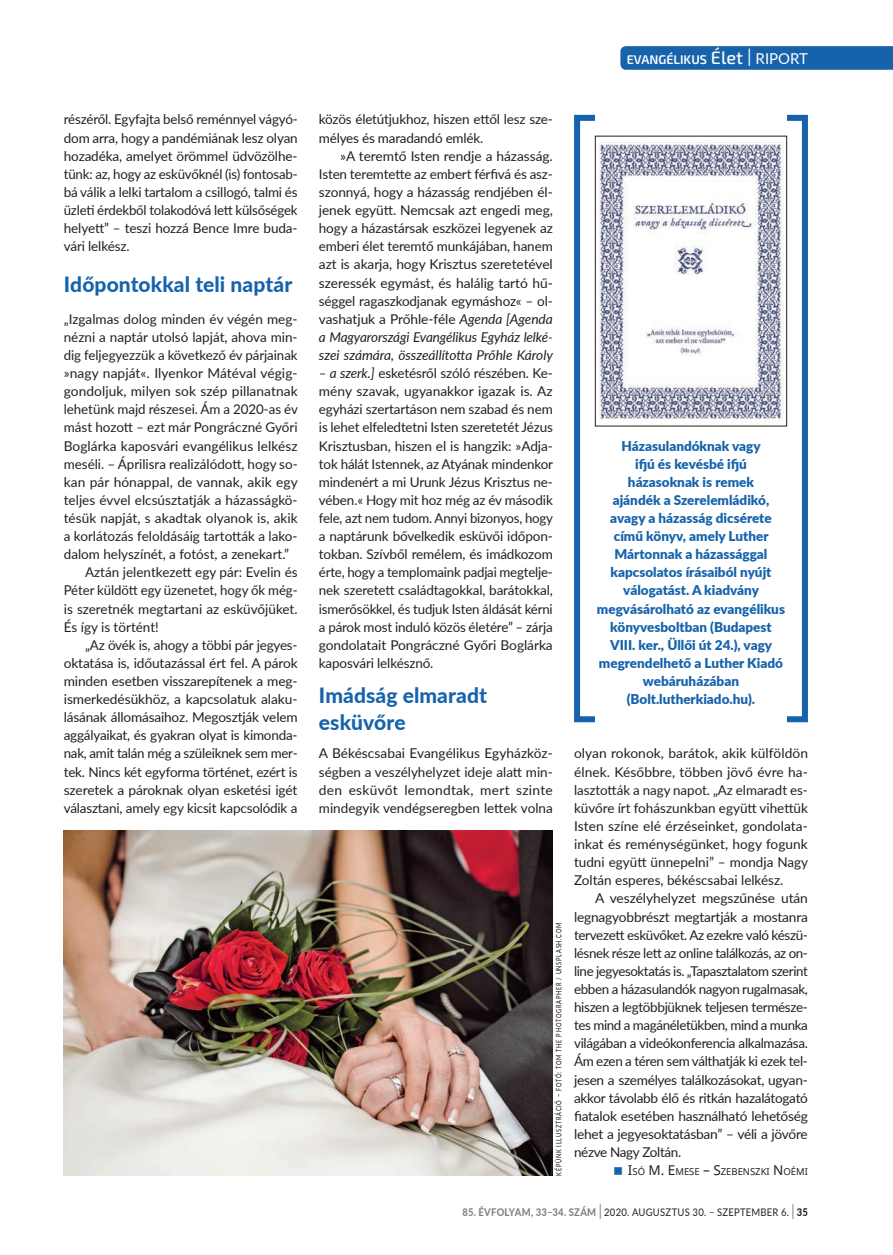
<style>
.page{position:relative;width:893px;height:1255px;background:#fff}
.page>*{position:absolute;margin:0;border:0;box-sizing:border-box;transform-origin:0 0}
.t1{font:800 21px/27px "Lato";letter-spacing:.005em;color:#1663ac}
.t2{font:13.5px/18.1px "Lato";letter-spacing:-.005em;color:#231f20;text-align:justify}
.t3{font:900 13.5px/18.1px "Lato";color:#1663ac;text-align:center}
.t4{font:600 12.6px "Exo 2";color:#fff}
.t5{font:10.5px "Lato";letter-spacing:.03em;color:#231f20;scale:.9 1}
.t6{font:9.45px "Noto Sans";color:#231f20}
.t7{font:500 7.5px "Lato";letter-spacing:.13em;color:#231f20;scale:.75 1}
.s1{font-weight:500;font-size:18px}
.s2{font-weight:300;font-size:25.2px}
.s3{font-family:"Lato";font-weight:400;font-size:15px}
.s4{font-style:italic}
.s5{font-size:13.5px}
.s6{font-weight:800;color:#808285}
.s7{font-weight:300;font-size:21px}
.s8{font-weight:800}
</style>
<div class="page">
<div style="left:574px;top:115px;width:234px;height:607px;border:6px solid #1663ac"></div>
<div style="left:595px;top:106px;width:192px;height:618px;background:#fff"></div>
<img style="left:597px;top:139px;width:187px;height:283px">
<div style="left:595px;top:136px;width:192px;height:290px;border:1px solid #231f20"></div>
<svg style="left:620px;top:46px;width:273px;height:24px;background:#1a66ad"></svg>
<img style="left:64px;top:830px;width:489px;height:344px">
<p class="t2" style="left:64px;top:110px;width:235px">részéről. Egyfajta belső reménnyel vágyó&shy;dom arra, hogy a pandémiának lesz olyan hozadéka, amelyet örömmel üdvözölhe&shy;tünk: az, hogy az esküvőknél (is) fontosab&shy;bá válik a lelki tartalom a csillogó, talmi és üzleti érdekből tolakodóvá lett külsőségek helyett” – teszi hozzá Bence Imre buda&shy;vári lelkész.</p>
<h1 class="t1" style="left:64px;top:270px;width:230px">Időpontokkal teli naptár</h1>
<p class="t2" style="left:64px;top:309px;width:235px">„Izgalmas dolog minden év végén meg-</p>
<p class="t2" style="left:64px;top:327px;width:235px">nézni a naptár utolsó lapját, ahova min-</p>
<p class="t2" style="left:64px;top:345px;width:235px">dig feljegyezzük a következő év párjainak</p>
<p class="t2" style="left:64px;top:363px;width:235px">»nagy napját«. Ilyenkor Mátéval végig-</p>
<p class="t2" style="left:64px;top:381px;width:235px">gondoljuk, milyen sok szép pillanatnak</p>
<p class="t2" style="left:64px;top:400px;width:236px">lehetünk majd részesei. Ám a 2020-as év</p>
<p class="t2" style="left:64px;top:418px;width:235px">mást hozott – ezt már Pongráczné Győri</p>
<p class="t2" style="left:64px;top:436px;width:235px">Boglárka kaposvári evangélikus lelkész</p>
<p class="t2" style="left:64px;top:454px;width:235px">meséli. – Áprilisra realizálódott, hogy so-</p>
<p class="t2" style="left:64px;top:472px;width:236px">kan pár hónappal, de vannak, akik egy</p>
<p class="t2" style="left:64px;top:490px;width:235px">teljes évvel elcsúsztatják a házasságkö-</p>
<p class="t2" style="left:64px;top:508px;width:235px">tésük napját, s akadtak olyanok is, akik</p>
<p class="t2" style="left:64px;top:526px;width:235px">a korlátozás feloldásáig tartották a lako-</p>
<p class="t2" style="left:64px;top:544px;width:227px">dalom helyszínét, a fotóst, a zenekart.”</p>
<p class="t2" style="left:85px;top:562px;width:214px">Aztán jelentkezett egy pár: Evelin és</p>
<p class="t2" style="left:64px;top:581px;width:235px">Péter küldött egy üzenetet, hogy ők még-</p>
<p class="t2" style="left:64px;top:599px;width:235px">is szeretnék megtartani az esküvőjüket.</p>
<p class="t2" style="left:64px;top:617px;width:97px">És így is történt!</p>
<p class="t2" style="left:85px;top:635px;width:214px">„Az övék is, ahogy a többi pár jegyes-</p>
<p class="t2" style="left:64px;top:653px;width:235px">oktatása is, időutazással ért fel. A párok</p>
<p class="t2" style="left:64px;top:671px;width:235px">minden esetben visszarepítenek a meg-</p>
<p class="t2" style="left:64px;top:689px;width:235px">ismerkedésükhöz, a kapcsolatuk alaku-</p>
<p class="t2" style="left:64px;top:707px;width:235px">lásának állomásaihoz. Megosztják velem</p>
<p class="t2" style="left:64px;top:725px;width:235px">aggályaikat, és gyakran olyat is kimonda-</p>
<p class="t2" style="left:64px;top:744px;width:235px">nak, amit talán még a szüleiknek sem mer-</p>
<p class="t2" style="left:64px;top:762px;width:235px">tek. Nincs két egyforma történet, ezért is</p>
<p class="t2" style="left:64px;top:780px;width:235px">szeretek a pároknak olyan esketési igét</p>
<p class="t2" style="left:64px;top:798px;width:235px">választani, amely egy kicsit kapcsolódik a</p>
<p class="t4" style="left:627px;top:52px;width:183px">EVANGÉLIKUS <span class="s1">Élet</span> <span class="s2">I</span> <span class="s3">RIPORT</span></p>
<p class="t2" style="left:319px;top:110px;width:235px">közös életútjukhoz, hiszen ettől lesz sze&shy;mélyes és maradandó emlék.</p>
<p class="t2" style="left:319px;top:146px;width:236px;text-indent:21px">»A teremtő Isten rendje a házasság.<br>Isten teremtette az embert férfivá és as - szonnyá, hogy a házasság rendjében él&shy;jenek együtt. Nemcsak azt engedi meg, hogy a házastársak eszközei legyenek az emberi élet teremtő munkájában, hanem azt is akarja, hogy Krisztus szeretetével szeressék egymást, és halálig tartó hű&shy;séggel ragaszkodjanak egymáshoz« – ol&shy;vashatjuk a Prőhle-féle <span class="s4">Agenda [Agenda a Magyarországi Evangélikus Egyház lelké&shy;szei számára, összeállította Prőhle Károly</span></p>
<p class="t2" style="left:319px;top:363px;width:236px"><span class="s4">– a szerk.]</span> esketésről szóló részében. Ke&shy;mény szavak, ugyanakkor igazak is. Az egyházi szertartáson nem szabad és nem is lehet elfeledtetni Isten szeretetét Jézus Krisztusban, hiszen el is hangzik: »Adja&shy;tok hálát Istennek, az Atyának mindenkor mindenért a mi Urunk Jézus Krisztus ne&shy;vében.« Hogy mit hoz még az év második fele, azt nem tudom. Annyi bizonyos, hogy a naptárunk bővelkedik esküvői időpon&shy;tokban. Szívből remélem, és imádkozom érte, hogy a templomaink padjai megtelje&shy;nek szeretett családtagokkal, barátokkal, ismerősökkel, és tudjuk Isten áldását kérni a párok most induló közös életére” – zárja gondolatait Pongráczné Győri Boglárka kaposvári lelkésznő.</p>
<h1 class="t1" style="left:319px;top:680px;width:170px">Imádság elmaradt esküvőre</h1>
<p class="t2" style="left:319px;top:744px;width:235px">A Békéscsabai Evangélikus Egyházköz&shy;ségben a veszélyhelyzet ideje alatt min&shy;den esküvőt lemondtak, mert szinte mindegyik vendégseregben lettek volna</p>
<p class="t2" style="left:574px;top:744px;width:236px">olyan rokonok, barátok, akik külföldön élnek. Későbbre, többen jövő évre ha&shy;lasztották a nagy napot. „Az elmaradt es&shy;küvőre írt fohászunkban együtt vihettük Isten színe elé érzéseinket, gondolata&shy;inkat és reménységünket, hogy fogunk tudni együtt ünnepelni” – mondja Nagy Zoltán esperes, békéscsabai lelkész.</p>
<p class="t2" style="left:574px;top:888px;width:235px;text-indent:21px">A veszélyhelyzet megszűnése után legnagyobbrészt megtartják a mostanra tervezett esküvőket. Az ezekre való készü&shy;lésnek része lett az online találkozás, az on&shy;line jegyesoktatás is. „Tapasztalatom szerint ebben a házasulandók nagyon rugalmasak, hiszen a legtöbbjüknek teljesen természe&shy;tes mind a magánéletükben, mind a munka világában a videókonferencia alkalmazása.<br>Ám ezen a téren sem válthatják ki ezek tel&shy;jesen a személyes találkozásokat, ugyan&shy;akkor távolabb élő és ritkán hazalátogató fiatalok esetében használható lehetőség lehet a jegyesoktatásban” – véli a jövőre nézve Nagy Zoltán.</p>
<p class="t6" style="left:628px;top:1165px;width:182px"><span class="s5">I</span>SÓ <span class="s5">M. E</span>MESE <span class="s5">– S</span>ZEBENSZKI <span class="s5">N</span> OÉMI</p>
<p class="t3" style="left:597px;top:436px;width:190px">Házasulandóknak vagy<br>ifjú és kevésbé ifjú<br>házasoknak is remek<br>ajándék a Szerelemládikó, avagy a házasság dicsérete című könyv, amely Luther<br>Mártonnak a házassággal kapcsolatos írásaiból nyújt válogatást. A kiadvány megvásárolható az evangélikus könyvesboltban (Budapest<br>VIII. ker., Üllői út 24.), vagy megrendelhető a Luther Kiadó webáruházában (Bolt.lutherkiado.hu).</p>
<p class="t7" style="left:553px;top:1175px;width:339px;rotate:-90deg">KÉPÜNK ILLUSZTRÁCIÓ – FOTÓ: TOM THE PHOTOGRAPHER / UNSPLASH.COM</p>
<p class="t5" style="left:462px;top:1204px;width:385px"><span class="s6">85. ÉVFOLYAM, 33–34. SZÁM</span> <span class="s7">I</span> 2020. AUGUSZTUS 30. – SZEPTEMBER 6. <span class="s7">I</span> <span class="s8">35</span></p>
</div>
